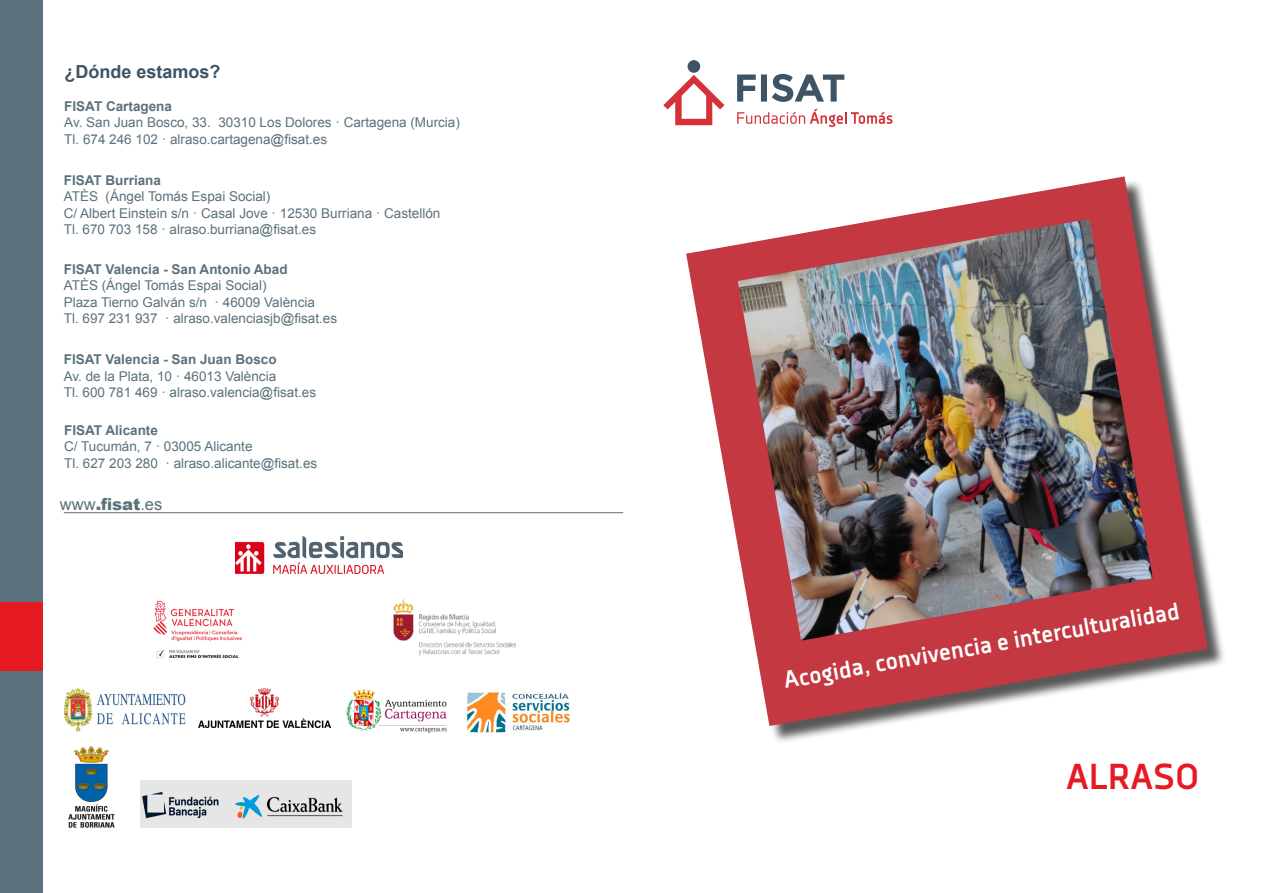
<style>
.page{position:relative;width:1263px;height:893px;background:#fff}
.page>*{position:absolute;margin:0;border:0;box-sizing:border-box;transform-origin:0 0}
.t1{font:700 36px "Decima Nova Pro";color:#e51a23}
.t2{font:700 24px "Decima Nova Pro";color:#fff}
.t3{font:700 18px "Arial";color:#3e5364}
.t4{font:16.5px "Arial";color:#5b717c}
.t5{font:13.5px "Arial";color:#5b717c}
.t6{font:700 13.5px "Arial";color:#5b717c}
.s1{font-weight:900}
</style>
<div class="page">
<svg style="left:737px;top:74px;width:107px;height:28px"></svg>
<div style="left:687px;top:60px;width:13px;height:13px;background:#3e5364;border-radius:50%"></div>
<svg style="left:663px;top:75px;width:61px;height:50px"></svg>
<svg style="left:737px;top:109px;width:155px;height:18px"></svg>
<div style="left:0;top:0;width:43px;height:893px;background:#5b717c"></div>
<div style="left:689px;top:179px;width:537px;height:565px;background:#231f20;opacity:.75"></div>
<svg style="left:686px;top:176px;width:522px;height:550px"></svg>
<img style="left:738px;top:219px;width:415px;height:422px">
<div style="left:0;top:603px;width:43px;height:68px;background:#e51a23"></div>
<hr style="left:64px;top:512px;width:559px;height:1px;background:#5b717c">
<img style="left:64px;top:689px;width:122px;height:43px">
<img style="left:393px;top:599px;width:124px;height:57px">
<img style="left:346px;top:689px;width:101px;height:44px">
<img style="left:153px;top:600px;width:89px;height:59px">
<img style="left:235px;top:536px;width:167px;height:39px">
<img style="left:468px;top:692px;width:102px;height:41px">
<img style="left:68px;top:746px;width:47px;height:82px">
<img style="left:141px;top:780px;width:211px;height:47px">
<img style="left:198px;top:688px;width:132px;height:39px">
<p class="t3" style="left:65px;top:59px;width:158px">¿Dónde estamos?</p>
<p class="t6" style="left:64px;top:97px;width:109px">FISAT Cartagena</p>
<p class="t5" style="left:64px;top:114px;width:397px">Av. San Juan Bosco, 33. 30310 Los Dolores · Cartagena (Murcia)</p>
<p class="t5" style="left:64px;top:130px;width:264px">Tl. 674 246 102 · alraso.cartagena@fisat.es</p>
<p class="t6" style="left:64px;top:171px;width:99px">FISAT Burriana</p>
<p class="t5" style="left:64px;top:188px;width:208px">ATÈS (Ángel Tomás Espai Social)</p>
<p class="t5" style="left:64px;top:204px;width:378px">C/ Albert Einstein s/n · Casal Jove · 12530 Burriana · Castellón</p>
<p class="t5" style="left:64px;top:221px;width:254px">Tl. 670 703 158 · alraso.burriana@fisat.es</p>
<p class="t6" style="left:64px;top:260px;width:225px">FISAT Valencia - San Antonio Abad</p>
<p class="t5" style="left:64px;top:277px;width:204px">ATÈS (Ángel Tomás Espai Social)</p>
<p class="t5" style="left:64px;top:293px;width:253px">Plaza Tierno Galván s/n · 46009 València</p>
<p class="t5" style="left:64px;top:310px;width:275px">Tl. 697 231 937 · alraso.valenciasjb@fisat.es</p>
<p class="t6" style="left:64px;top:351px;width:214px">FISAT Valencia - San Juan Bosco</p>
<p class="t5" style="left:64px;top:367px;width:214px">Av. de la Plata, 10 · 46013 València</p>
<p class="t5" style="left:64px;top:384px;width:254px">Tl. 600 781 469 · alraso.valencia@fisat.es</p>
<p class="t6" style="left:64px;top:421px;width:95px">FISAT Alicante</p>
<p class="t5" style="left:64px;top:438px;width:190px">C/ Tucumán, 7 · 03005 Alicante</p>
<p class="t5" style="left:64px;top:454px;width:255px">Tl. 627 203 280 · alraso.alicante@fisat.es</p>
<p class="t4" style="left:60px;top:494px;width:104px">www<span class="s1">.fisat</span>.es</p>
<p class="t2" style="left:781px;top:667px;width:403px;rotate:-10deg">Acogida, convivencia e interculturalidad</p>
<p class="t1" style="left:1066px;top:756px;width:135px">ALRASO</p>
</div>
